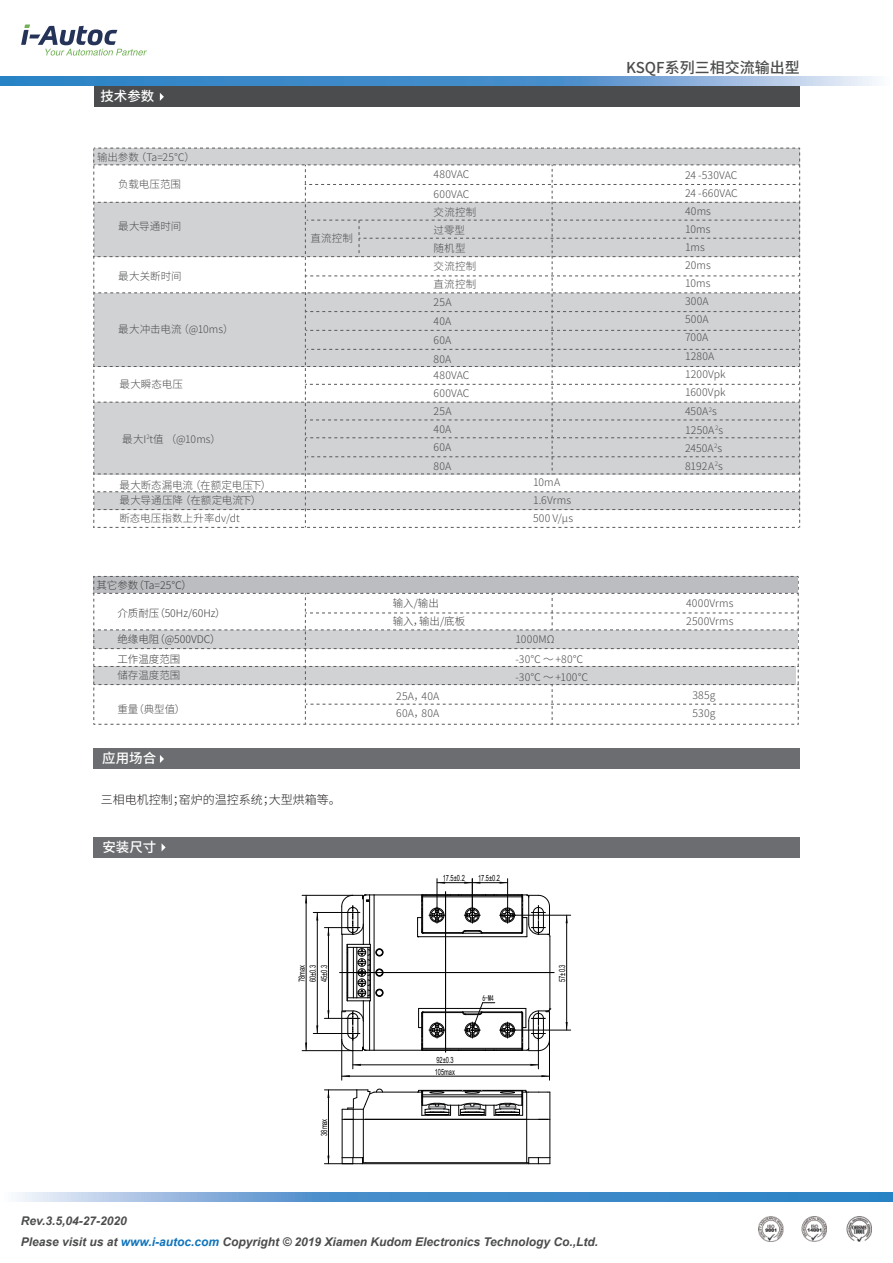
<style>
.page{position:relative;width:893px;height:1263px;background:#fff}
.page>*{position:absolute;margin:0;border:0;box-sizing:border-box;transform-origin:0 0}
.t1{font:500 15px "Source Han Sans CN";color:#4b4c4d}
.t2{font:500 13.5px "Source Han Sans CN";color:#fff}
.t3{font:italic 700 12px/21px "Arial";color:#4b4c4d}
.t4{font:300 12px "Source Han Sans CN";color:#231f20}
.t5{font:300 10.5px/18px "Source Han Sans CN";letter-spacing:.01em;color:#4b4c4d}
.t6{font:300 10.5px/18.6px "Source Han Sans CN";color:#3e3e3f}
.t7{font:8.55px/11.1px "Arial";color:#030303;text-align:justify;scale:.67 1}
.t8{font:8.55px "Sim Hei";color:#030303;scale:.67 1}
.s1{color:#1074bc}
</style>
<div class="page">
<svg style="left:21px;top:24px;width:126px;height:32px"></svg>
<img style="left:759px;top:1216px;width:113px;height:26px">
<div style="left:93px;top:837px;width:707px;height:21px;background:#6c6d70"></div>
<svg style="left:162px;top:844px;width:4px;height:7px"></svg>
<div style="left:93px;top:749px;width:707px;height:20px;background:#6c6d70"></div>
<svg style="left:160px;top:755px;width:4px;height:8px"></svg>
<svg style="left:93px;top:576px;width:706px;height:149px"></svg>
<svg style="left:93px;top:148px;width:707px;height:380px"></svg>
<div style="left:94px;top:87px;width:705px;height:20px;background:#4b4c4d"></div>
<svg style="left:160px;top:93px;width:4px;height:8px"></svg>
<svg style="left:18px;top:1192px;width:875px;height:9px;background:#5c9ad1"></svg>
<svg style="left:0;top:77px;width:876px;height:8px;background:#5c9ad1"></svg>
<hr style="left:526px;top:1092px;width:1px;height:71px;background:#030303">
<hr style="left:374px;top:1092px;width:48px;height:1px;background:#030303">
<hr style="left:363px;top:1109px;width:1px;height:54px;background:#030303">
<hr style="left:550px;top:1092px;width:1px;height:66px;background:#030303">
<hr style="left:342px;top:1109px;width:1px;height:49px;background:#030303">
<hr style="left:366px;top:1162px;width:160px;height:1px;background:#030303">
<hr style="left:365px;top:1119px;width:162px;height:1px;background:#030303">
<hr style="left:353px;top:1119px;width:1px;height:39px;background:#030303">
<svg style="left:342px;top:1088px;width:41px;height:32px"></svg>
<svg style="left:526px;top:1157px;width:25px;height:7px"></svg>
<hr style="left:362px;top:1163px;width:167px;height:1px;background:#030303">
<svg style="left:417px;top:1090px;width:133px;height:30px"></svg>
<hr style="left:328px;top:1090px;width:1px;height:74px;background:#030303">
<svg style="left:324px;top:1155px;width:42px;height:9px"></svg>
<hr style="left:324px;top:1089px;width:33px;height:1px;background:#030303">
<hr style="left:317px;top:912px;width:1px;height:121px;background:#030303">
<svg style="left:316px;top:1025px;width:2px;height:8px"></svg>
<hr style="left:313px;top:912px;width:40px;height:1px;background:#030303">
<hr style="left:313px;top:1033px;width:40px;height:1px;background:#030303">
<hr style="left:306px;top:895px;width:1px;height:156px;background:#030303">
<svg style="left:305px;top:896px;width:2px;height:7px"></svg>
<svg style="left:305px;top:1042px;width:2px;height:8px"></svg>
<hr style="left:302px;top:895px;width:51px;height:1px;background:#030303">
<hr style="left:302px;top:1050px;width:51px;height:1px;background:#030303">
<hr style="left:437px;top:882px;width:35px;height:1px;background:#030303">
<hr style="left:437px;top:879px;width:1px;height:36px;background:#030303">
<hr style="left:472px;top:882px;width:36px;height:1px;background:#030303">
<svg style="left:464px;top:882px;width:16px;height:2px"></svg>
<hr style="left:472px;top:879px;width:1px;height:36px;background:#030303">
<hr style="left:507px;top:879px;width:1px;height:36px;background:#030303">
<hr style="left:566px;top:915px;width:1px;height:115px;background:#030303">
<hr style="left:508px;top:1030px;width:63px;height:1px;background:#030303">
<hr style="left:508px;top:915px;width:63px;height:1px;background:#030303">
<hr style="left:353px;top:1064px;width:185px;height:1px;background:#030303">
<svg style="left:530px;top:1064px;width:8px;height:2px"></svg>
<hr style="left:353px;top:1033px;width:1px;height:36px;background:#030303">
<hr style="left:538px;top:1033px;width:1px;height:36px;background:#030303">
<hr style="left:342px;top:1076px;width:207px;height:1px;background:#030303">
<svg style="left:342px;top:1075px;width:8px;height:2px"></svg>
<svg style="left:541px;top:1075px;width:8px;height:2px"></svg>
<hr style="left:341px;top:1039px;width:1px;height:41px;background:#030303">
<hr style="left:549px;top:1039px;width:1px;height:41px;background:#030303">
<svg style="left:324px;top:891px;width:230px;height:161px"></svg>
<p class="t2" style="left:100px;top:89px;width:55px">技术参数</p>
<p class="t5" style="left:97px;top:148px;width:99px">输出参数（Ta=25℃）</p>
<p class="t5" style="left:118px;top:175px;width:64px">负载电压范围</p>
<p class="t5" style="left:118px;top:217px;width:65px">最大导通时间</p>
<p class="t5" style="left:118px;top:267px;width:65px">最大关断时间</p>
<p class="t5" style="left:118px;top:320px;width:117px">最大冲击电流（@10ms）</p>
<p class="t5" style="left:120px;top:376px;width:65px">最大瞬态电压</p>
<p class="t5" style="left:122px;top:430px;width:100px">最大I<sup>2</sup>t值 （@10ms）</p>
<p class="t5" style="left:120px;top:477px;width:153px;line-height:15.8px">最大断态漏电流（在额定电压下）最大导通压降（在额定电流下）</p>
<p class="t5" style="left:120px;top:509px;width:122px">断态电压指数上升率dv/dt</p>
<p class="t6" style="left:96px;top:576px;width:97px">其它参数（Ta=25℃）</p>
<p class="t6" style="left:117px;top:604px;width:110px">介质耐压（50Hz/60Hz）</p>
<p class="t6" style="left:117px;top:629px;width:105px;line-height:20px">绝缘电阻（@500VDC）工作温度范围</p>
<p class="t5" style="left:117px;top:666px;width:64px">储存温度范围</p>
<p class="t5" style="left:117px;top:700px;width:69px">重量（典型值）</p>
<p class="t2" style="left:102px;top:751px;width:55px">应用场合</p>
<p class="t5" style="left:310px;top:229px;width:44px">直流控制</p>
<p class="t4" style="left:101px;top:792px;width:242px">三相电机控制；窑炉的温控系统；大型烘箱等。</p>
<p class="t2" style="left:102px;top:839px;width:55px">安装尺寸</p>
<p class="t5" style="left:434px;top:165px;width:37px;line-height:19.6px">480VAC<br>600VAC</p>
<p class="t5" style="left:434px;top:203px;width:44px">交流控制</p>
<p class="t5" style="left:434px;top:221px;width:33px">过零型随机型</p>
<p class="t5" style="left:434px;top:257px;width:44px">交流控制</p>
<p class="t5" style="left:434px;top:276px;width:44px">直流控制</p>
<p class="t5" style="left:434px;top:292px;width:19px;line-height:19px;text-align:justify">25A 40A 60A 80A</p>
<p class="t5" style="left:434px;top:366px;width:37px;text-align:justify">480VAC 600VAC 25A</p>
<p class="t5" style="left:434px;top:420px;width:19px;line-height:18.5px;text-align:justify">40A 60A 80A</p>
<p class="t6" style="left:393px;top:594px;width:74px">输入/输出<br>输入，输出/底板</p>
<p class="t5" style="left:396px;top:687px;width:45px">25A，40A<br>60A，80A</p>
<p class="t5" style="left:533px;top:473px;width:42px">10mA<br>1.6Vrms<br>500 V/μs</p>
<p class="t5" style="left:515px;top:630px;width:41px">1000MΩ</p>
<p class="t5" style="left:515px;top:650px;width:74px">-30℃ ～ +80℃ -30℃ ～ +100℃</p>
<h1 class="t1" style="left:626px;top:59px;width:175px">KSQF系列三相交流输出型</h1>
<p class="t5" style="left:685px;top:166px;width:54px">24 -530VAC<br>24 -660VAC<br>40ms<br>10ms<br>1ms<br>20ms<br>10ms<br>300A<br>500A<br>700A<br>1280A<br>1200Vpk<br>1600Vpk</p>
<p class="t5" style="left:685px;top:403px;width:40px">450A<sup>2</sup>s<br>1250A<sup>2</sup>s<br>2450A<sup>2</sup>s<br>8192A<sup>2</sup>s</p>
<p class="t5" style="left:686px;top:594px;width:49px;line-height:18.6px">4000Vrms<br>2500Vrms</p>
<p class="t5" style="left:692px;top:686px;width:25px">385g<br>530g</p>
<p class="t7" style="left:443px;top:873px;width:35px">17.5±0.2</p>
<p class="t7" style="left:478px;top:873px;width:35px">17.5±0.2</p>
<p class="t7" style="left:296px;top:982px;width:28px;rotate:-90deg">78max 60±0.3<br>45±0.3</p>
<p class="t7" style="left:318px;top:1136px;width:27px;rotate:-90deg">38max</p>
<p class="t7" style="left:435px;top:1055px;width:32px">92±0.3<br>105max</p>
<p class="t8" style="left:482px;top:994px;width:19px">6-M4</p>
<p class="t7" style="left:557px;top:982px;width:27px;rotate:-90deg">57±0.3</p>
<p class="t3" style="left:21px;top:1210px;width:579px">Rev.3.5,04-27-2020<br>Please visit us at <span class="s1">www.i-autoc.com</span> Copyright © 2019 Xiamen Kudom Electronics Technology Co.,Ltd.</p>
</div>
